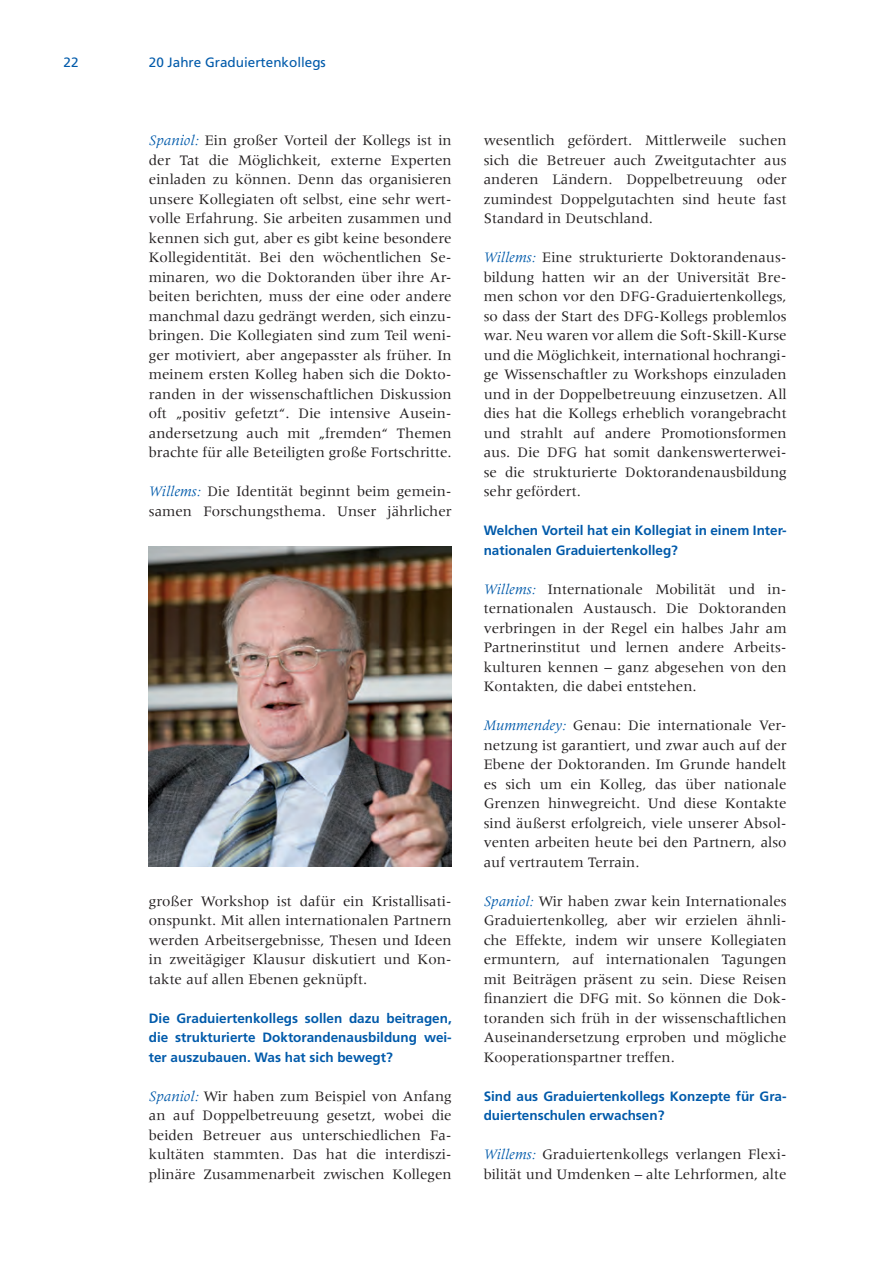
<style>
.page{position:relative;width:893px;height:1263px;background:#fff}
.page>*{position:absolute;margin:0;border:0;box-sizing:border-box;transform-origin:0 0}
.t1{font:15px/19.5px "Meridien LT Std";color:#231f20;text-align:justify}
.t2{font:700 13.5px/19.5px "Frutiger LT Std";color:#015aaa}
.t3{font:13.5px "Frutiger LT Std";color:#015aaa}
.s1{font-style:italic;color:#015aaa}
</style>
<div class="page">
<img style="left:149px;top:546px;width:303px;height:321px">
<p class="t3" style="left:64px;top:54px;width:17px">22</p>
<p class="t3" style="left:149px;top:54px;width:179px">20 Jahre Graduiertenkollegs</p>
<p class="t1" style="left:149px;top:131px;width:304px"><span class="s1">Spaniol:</span> Ein großer Vorteil der Kollegs ist in der Tat die Möglichkeit, externe Experten einladen zu können. Denn das organisieren unsere Kollegiaten oft selbst, eine sehr wert&shy;volle Erfahrung. Sie arbeiten zusammen und kennen sich gut, aber es gibt keine besondere Kollegidentität. Bei den wöchentlichen Se&shy;minaren, wo die Doktoranden über ihre Ar&shy;beiten berichten, muss der eine oder andere manchmal dazu gedrängt werden, sich einzu&shy;bringen. Die Kollegiaten sind zum Teil weni&shy;ger motiviert, aber angepasster als früher. In meinem ersten Kolleg haben sich die Dokto&shy;randen in der wissenschaftlichen Diskussion oft „positiv gefetzt“. Die intensive Ausein&shy;andersetzung auch mit „fremden“ Themen brachte für alle Beteiligten große Fortschritte.</p>
<p class="t1" style="left:149px;top:482px;width:304px"><span class="s1">Willems:</span> Die Identität beginnt beim gemein&shy;samen Forschungsthema. Unser jährlicher</p>
<p class="t1" style="left:149px;top:891px;width:304px">großer Workshop ist dafür ein Kristallisati&shy;onspunkt. Mit allen internationalen Partnern werden Arbeitsergebnisse, Thesen und Ideen in zweitägiger Klausur diskutiert und Kon&shy;takte auf allen Ebenen geknüpft.</p>
<p class="t2" style="left:149px;top:1008px;width:304px;text-align:justify">Die Graduiertenkollegs sollen dazu beitragen, die strukturierte Doktorandenausbildung wei&shy;ter auszubauen. Was hat sich bewegt?</p>
<p class="t1" style="left:149px;top:1086px;width:304px"><span class="s1">Spaniol:</span> Wir haben zum Beispiel von Anfang an auf Doppelbetreuung gesetzt, wobei die beiden Betreuer aus unterschiedlichen Fa&shy;kultäten stammten. Das hat die interdiszi&shy;plinäre Zusammenarbeit zwischen Kollegen</p>
<p class="t1" style="left:484px;top:131px;width:304px">wesentlich gefördert. Mittlerweile suchen sich die Betreuer auch Zweitgutachter aus anderen Ländern. Doppelbetreuung oder zumindest Doppelgutachten sind heute fast Standard in Deutschland.</p>
<p class="t1" style="left:484px;top:248px;width:304px"><span class="s1">Willems:</span> Eine strukturierte Doktorandenaus&shy;bildung hatten wir an der Universität Bre&shy;men schon vor den DFG-Graduiertenkollegs, so dass der Start des DFG-Kollegs problemlos war. Neu waren vor allem die Soft-Skill-Kurse und die Möglichkeit, international hochrangi&shy;ge Wissenschaftler zu Workshops einzuladen und in der Doppelbetreuung einzusetzen. All dies hat die Kollegs erheblich vorangebracht und strahlt auf andere Promotionsformen aus. Die DFG hat somit dankenswerterwei&shy;se die strukturierte Doktorandenausbildung sehr gefördert.</p>
<p class="t2" style="left:484px;top:521px;width:304px">Welchen Vorteil hat ein Kollegiat in einem Inter&shy;nationalen Graduiertenkolleg?</p>
<p class="t1" style="left:484px;top:579px;width:304px"><span class="s1">Willems:</span> Internationale Mobilität und in&shy;ternationalen Austausch. Die Doktoranden verbringen in der Regel ein halbes Jahr am Partnerinstitut und lernen andere Arbeits&shy;kulturen kennen – ganz abgesehen von den Kontakten, die dabei entstehen.</p>
<p class="t1" style="left:484px;top:716px;width:304px"><span class="s1">Mummendey:</span> Genau: Die internationale Ver&shy;netzung ist garantiert, und zwar auch auf der Ebene der Doktoranden. Im Grunde handelt es sich um ein Kolleg, das über nationale Grenzen hinwegreicht. Und diese Kontakte sind äußerst erfolgreich, viele unserer Absol&shy;venten arbeiten heute bei den Partnern, also auf vertrautem Terrain.</p>
<p class="t1" style="left:484px;top:891px;width:304px"><span class="s1">Spaniol:</span> Wir haben zwar kein Internationales Graduiertenkolleg, aber wir erzielen ähnli&shy;che Effekte, indem wir unsere Kollegiaten ermuntern, auf internationalen Tagungen mit Beiträgen präsent zu sein. Diese Reisen finanziert die DFG mit. So können die Dok&shy;toranden sich früh in der wissenschaftlichen Auseinandersetzung erproben und mögliche Kooperationspartner treffen.</p>
<p class="t2" style="left:484px;top:1086px;width:304px">Sind aus Graduiertenkollegs Konzepte für Gra&shy;duiertenschulen erwachsen?</p>
<p class="t1" style="left:484px;top:1145px;width:304px"><span class="s1">Willems:</span> Graduiertenkollegs verlangen Flexi&shy;bilität und Umdenken – alte Lehrformen, alte</p>
</div>
